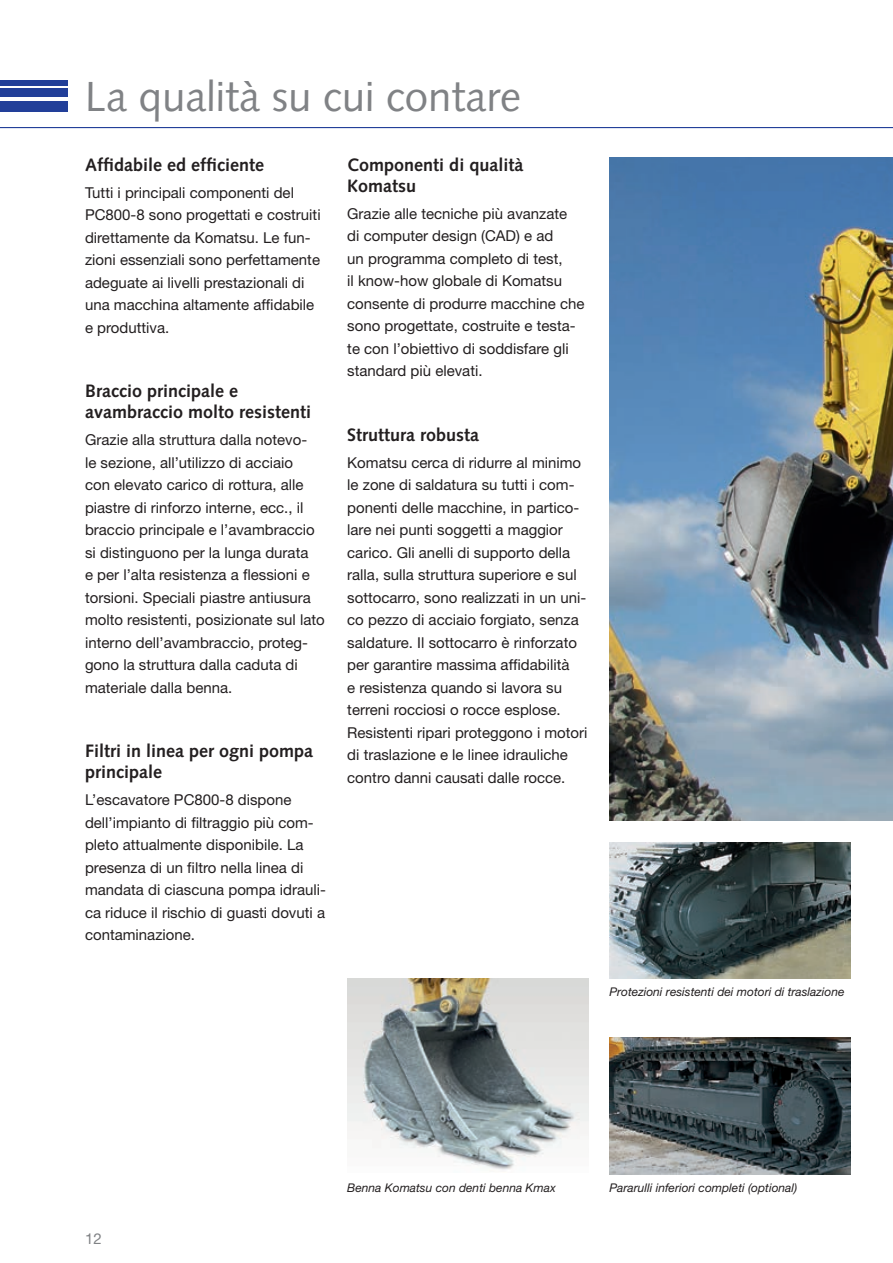
<style>
.page{position:relative;width:893px;height:1263px;background:#fff}
.page>*{position:absolute;margin:0;border:0;box-sizing:border-box;transform-origin:0 0}
.t1{font:42px "Syntax LTCE";color:#808285}
.t2{font:700 18px/21px "Syntax LTCE";color:#231f20}
.t3{font:15px/22.5px "Helvetica Neue LT Pro";color:#231f20}
.t4{font:15px "Helvetica Neue LT Pro";color:#808285}
.t5{font:italic 12px "Helvetica Neue LT Pro";color:#231f20}
</style>
<div class="page">
<img style="left:609px;top:157px;width:284px;height:664px">
<hr style="left:0;top:127px;width:893px;height:1px;background:#223f99">
<div style="left:0;top:101px;width:68px;height:10px;background:#223f99"></div>
<div style="left:0;top:89px;width:68px;height:8px;background:#223f99"></div>
<div style="left:0;top:80px;width:68px;height:5px;background:#223f99"></div>
<img style="left:609px;top:1037px;width:241px;height:137px">
<img style="left:347px;top:979px;width:241px;height:191px">
<img style="left:609px;top:842px;width:241px;height:137px">
<h1 class="t1" style="left:85px;top:72px;width:437px">La qualità su cui contare</h1>
<p class="t2" style="left:85px;top:154px;width:181px">Affidabile ed efficiente</p>
<p class="t3" style="left:85px;top:181px;width:237px">Tutti i principali componenti del<br>PC800-8 sono progettati e costruiti direttamente da Komatsu. Le fun&shy;zioni essenziali sono perfettamente adeguate ai livelli prestazionali di una macchina altamente affidabile e produttiva.</p>
<p class="t2" style="left:85px;top:381px;width:227px">Braccio principale e avambraccio molto resistenti</p>
<p class="t3" style="left:85px;top:428px;width:241px">Grazie alla struttura dalla notevo-<br>le sezione, all’utilizzo di acciaio<br>con elevato carico di rottura, alle piastre di rinforzo interne, ecc., il braccio principale e l’avambraccio si distinguono per la lunga durata<br>e per l’alta resistenza a flessioni e torsioni. Speciali piastre antiusura molto resistenti, posizionate sul lato interno dell’avambraccio, proteg&shy;gono la struttura dalla caduta di materiale dalla benna.</p>
<p class="t2" style="left:85px;top:741px;width:230px">Filtri in linea per ogni pompa principale</p>
<p class="t3" style="left:85px;top:788px;width:242px">L’escavatore PC800-8 dispone dell’impianto di filtraggio più com&shy;pleto attualmente disponibile. La presenza di un filtro nella linea di mandata di ciascuna pompa idrauli&shy;ca riduce il rischio di guasti dovuti a contaminazione.</p>
<p class="t2" style="left:347px;top:154px;width:178px">Componenti di qualità<br>Komatsu</p>
<p class="t3" style="left:347px;top:202px;width:239px">Grazie alle tecniche più avanzate<br>di computer design (CAD) e ad<br>un programma completo di test,<br>il know-how globale di Komatsu consente di produrre macchine che sono progettate, costruite e testa&shy;te con l’obiettivo di soddisfare gli standard più elevati.</p>
<p class="t2" style="left:347px;top:424px;width:133px">Struttura robusta</p>
<p class="t3" style="left:347px;top:451px;width:242px">Komatsu cerca di ridurre al minimo le zone di saldatura su tutti i com&shy;ponenti delle macchine, in partico&shy;lare nei punti soggetti a maggior carico. Gli anelli di supporto della ralla, sulla struttura superiore e sul sottocarro, sono realizzati in un uni&shy;co pezzo di acciaio forgiato, senza saldature. Il sottocarro è rinforzato per garantire massima affidabilità<br>e resistenza quando si lavora su terreni rocciosi o rocce esplose.<br>Resistenti ripari proteggono i motori di traslazione e le linee idrauliche contro danni causati dalle rocce.</p>
<p class="t5" style="left:609px;top:984px;width:236px">Protezioni resistenti dei motori di traslazione</p>
<p class="t4" style="left:85px;top:1229px;width:18px">12</p>
<p class="t5" style="left:347px;top:1180px;width:210px">Benna Komatsu con denti benna Kmax</p>
<p class="t5" style="left:609px;top:1180px;width:189px">Pararulli inferiori completi (optional)</p>
</div>
